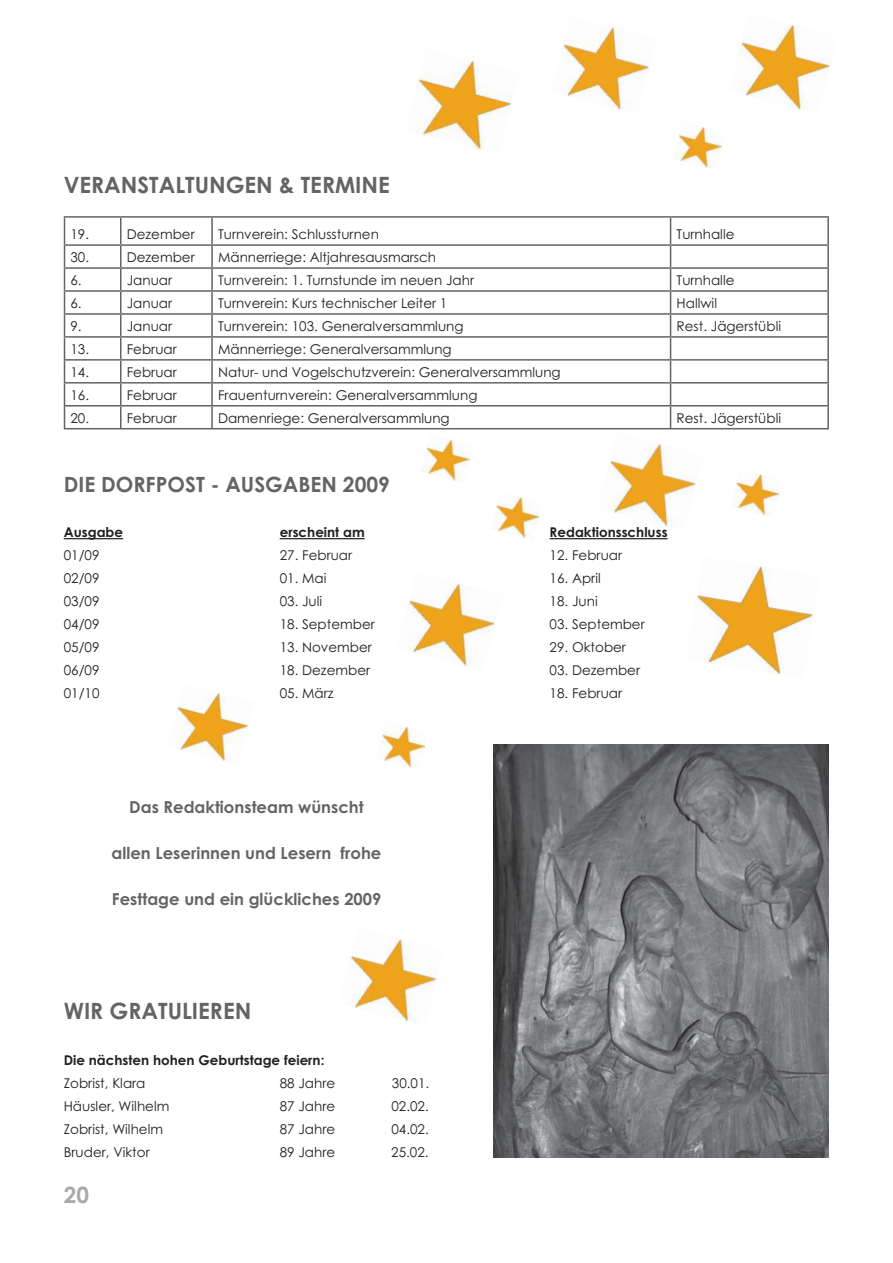
<style>
.page{position:relative;width:893px;height:1263px;background:#fff}
.page>*{position:absolute;margin:0;border:0;box-sizing:border-box;transform-origin:0 0}
.t1{font:700 22.5px "Century Gothic";color:#636466}
.t2{font:700 22.5px "Century Gothic";color:#a7a9ac}
.t3{font:700 21px "Century Gothic";color:#636466}
.t4{font:700 16.5px "Century Gothic";color:#636466}
.t5{font:13.5px "Century Gothic";color:#231f20}
.t6{font:700 13.5px "Century Gothic";color:#231f20}
</style>
<div class="page">
<hr style="left:64px;top:538px;width:59px;height:1px;background:#231f20">
<hr style="left:280px;top:538px;width:85px;height:1px;background:#231f20">
<hr style="left:550px;top:538px;width:117px;height:1px;background:#231f20">
<img style="left:418px;top:61px;width:93px;height:89px">
<img style="left:697px;top:566px;width:116px;height:108px">
<svg style="left:65px;top:218px;width:607px;height:210px"></svg>
<hr style="left:64px;top:216px;width:57px;height:2px;background:#636466">
<hr style="left:121px;top:216px;width:91px;height:2px;background:#636466">
<hr style="left:212px;top:216px;width:458px;height:2px;background:#636466">
<hr style="left:211px;top:218px;width:2px;height:26px;background:#636466">
<hr style="left:670px;top:216px;width:159px;height:2px;background:#636466">
<hr style="left:827px;top:218px;width:2px;height:26px;background:#636466">
<hr style="left:64px;top:244px;width:57px;height:2px;background:#636466">
<hr style="left:121px;top:244px;width:91px;height:2px;background:#636466">
<hr style="left:212px;top:244px;width:458px;height:2px;background:#636466">
<hr style="left:211px;top:246px;width:2px;height:21px;background:#636466">
<hr style="left:670px;top:244px;width:159px;height:2px;background:#636466">
<hr style="left:827px;top:246px;width:2px;height:21px;background:#636466">
<hr style="left:64px;top:267px;width:57px;height:2px;background:#636466">
<hr style="left:121px;top:267px;width:91px;height:2px;background:#636466">
<hr style="left:212px;top:267px;width:458px;height:2px;background:#636466">
<hr style="left:211px;top:269px;width:2px;height:21px;background:#636466">
<hr style="left:670px;top:267px;width:159px;height:2px;background:#636466">
<hr style="left:827px;top:269px;width:2px;height:21px;background:#636466">
<hr style="left:64px;top:290px;width:57px;height:2px;background:#636466">
<hr style="left:121px;top:290px;width:91px;height:2px;background:#636466">
<hr style="left:212px;top:290px;width:458px;height:2px;background:#636466">
<hr style="left:211px;top:292px;width:2px;height:21px;background:#636466">
<hr style="left:670px;top:290px;width:159px;height:2px;background:#636466">
<hr style="left:827px;top:292px;width:2px;height:21px;background:#636466">
<hr style="left:64px;top:313px;width:57px;height:2px;background:#636466">
<hr style="left:121px;top:313px;width:91px;height:2px;background:#636466">
<hr style="left:212px;top:313px;width:458px;height:2px;background:#636466">
<hr style="left:211px;top:315px;width:2px;height:21px;background:#636466">
<hr style="left:670px;top:313px;width:159px;height:2px;background:#636466">
<hr style="left:827px;top:315px;width:2px;height:21px;background:#636466">
<hr style="left:64px;top:336px;width:57px;height:2px;background:#636466">
<hr style="left:121px;top:336px;width:91px;height:2px;background:#636466">
<hr style="left:212px;top:336px;width:458px;height:2px;background:#636466">
<hr style="left:211px;top:338px;width:2px;height:21px;background:#636466">
<hr style="left:670px;top:336px;width:159px;height:2px;background:#636466">
<hr style="left:827px;top:338px;width:2px;height:21px;background:#636466">
<hr style="left:64px;top:359px;width:57px;height:2px;background:#636466">
<hr style="left:121px;top:359px;width:91px;height:2px;background:#636466">
<hr style="left:212px;top:359px;width:458px;height:2px;background:#636466">
<hr style="left:211px;top:361px;width:2px;height:21px;background:#636466">
<hr style="left:670px;top:359px;width:159px;height:2px;background:#636466">
<hr style="left:827px;top:361px;width:2px;height:21px;background:#636466">
<hr style="left:64px;top:382px;width:57px;height:2px;background:#636466">
<hr style="left:121px;top:382px;width:91px;height:2px;background:#636466">
<hr style="left:212px;top:382px;width:458px;height:2px;background:#636466">
<hr style="left:211px;top:384px;width:2px;height:21px;background:#636466">
<hr style="left:670px;top:382px;width:159px;height:2px;background:#636466">
<hr style="left:827px;top:384px;width:2px;height:21px;background:#636466">
<hr style="left:64px;top:405px;width:57px;height:2px;background:#636466">
<svg style="left:64px;top:218px;width:1px;height:210px"></svg>
<hr style="left:121px;top:405px;width:91px;height:2px;background:#636466">
<svg style="left:120px;top:218px;width:1px;height:210px"></svg>
<hr style="left:212px;top:405px;width:458px;height:2px;background:#636466">
<hr style="left:211px;top:407px;width:2px;height:21px;background:#636466">
<hr style="left:670px;top:405px;width:159px;height:2px;background:#636466">
<svg style="left:670px;top:218px;width:1px;height:210px"></svg>
<hr style="left:827px;top:407px;width:2px;height:21px;background:#636466">
<hr style="left:64px;top:428px;width:765px;height:1px;background:#636466">
<img style="left:421px;top:439px;width:49px;height:42px">
<img style="left:676px;top:127px;width:46px;height:41px">
<img style="left:733px;top:474px;width:46px;height:41px">
<img style="left:377px;top:727px;width:49px;height:41px">
<img style="left:491px;top:497px;width:49px;height:41px">
<img style="left:563px;top:27px;width:86px;height:83px">
<img style="left:610px;top:444px;width:86px;height:82px">
<img style="left:409px;top:581px;width:86px;height:85px">
<img style="left:350px;top:937px;width:87px;height:85px">
<img style="left:739px;top:25px;width:91px;height:85px">
<img style="left:176px;top:693px;width:73px;height:69px">
<img style="left:493px;top:744px;width:336px;height:413px">
<h1 class="t1" style="left:64px;top:177px;width:328px">VERANSTALTUNGEN &amp; TERMINE</h1>
<p class="t5" style="left:70px;top:229px;width:20px">19.</p>
<p class="t5" style="left:127px;top:229px;width:70px">Dezember</p>
<p class="t5" style="left:218px;top:229px;width:162px">Turnverein: Schlussturnen</p>
<p class="t5" style="left:676px;top:229px;width:59px">Turnhalle</p>
<p class="t5" style="left:70px;top:252px;width:20px">30.</p>
<p class="t5" style="left:127px;top:252px;width:70px">Dezember</p>
<p class="t5" style="left:218px;top:252px;width:220px">Männerriege: Altjahresausmarsch</p>
<p class="t5" style="left:70px;top:275px;width:13px">6.</p>
<p class="t5" style="left:127px;top:275px;width:47px">Januar</p>
<p class="t5" style="left:218px;top:275px;width:257px">Turnverein: 1. Turnstunde im neuen Jahr</p>
<p class="t5" style="left:676px;top:275px;width:59px">Turnhalle</p>
<p class="t5" style="left:70px;top:298px;width:13px">6.</p>
<p class="t5" style="left:127px;top:298px;width:47px">Januar</p>
<p class="t5" style="left:218px;top:298px;width:231px">Turnverein: Kurs technischer Leiter 1</p>
<p class="t5" style="left:676px;top:298px;width:42px">Hallwil</p>
<p class="t5" style="left:70px;top:321px;width:13px">9.</p>
<p class="t5" style="left:127px;top:321px;width:47px">Januar</p>
<p class="t5" style="left:218px;top:321px;width:247px">Turnverein: 103. Generalversammlung</p>
<p class="t5" style="left:676px;top:321px;width:106px">Rest. Jägerstübli</p>
<p class="t5" style="left:70px;top:344px;width:20px">13.</p>
<p class="t5" style="left:127px;top:344px;width:52px">Februar</p>
<p class="t5" style="left:218px;top:344px;width:235px">Männerriege: Generalversammlung</p>
<p class="t5" style="left:70px;top:367px;width:20px">14.</p>
<p class="t5" style="left:127px;top:367px;width:52px">Februar</p>
<p class="t5" style="left:218px;top:367px;width:344px">Natur- und Vogelschutzverein: Generalversammlung</p>
<p class="t5" style="left:70px;top:390px;width:20px">16.</p>
<p class="t5" style="left:127px;top:390px;width:52px">Februar</p>
<p class="t5" style="left:218px;top:390px;width:261px">Frauenturnverein: Generalversammlung</p>
<p class="t5" style="left:70px;top:413px;width:20px">20.</p>
<p class="t5" style="left:127px;top:413px;width:52px">Februar</p>
<p class="t5" style="left:218px;top:413px;width:233px">Damenriege: Generalversammlung</p>
<p class="t5" style="left:676px;top:413px;width:106px">Rest. Jägerstübli</p>
<h2 class="t3" style="left:64px;top:476px;width:328px">DIE DORFPOST - AUSGABEN 2009</h2>
<p class="t6" style="left:64px;top:528px;width:61px">Ausgabe</p>
<p class="t6" style="left:280px;top:528px;width:87px">erscheint am</p>
<p class="t6" style="left:550px;top:528px;width:119px">Redaktionsschluss</p>
<p class="t5" style="left:64px;top:550px;width:37px">01/09</p>
<p class="t5" style="left:280px;top:550px;width:74px">27. Februar</p>
<p class="t5" style="left:550px;top:550px;width:74px">12. Februar</p>
<p class="t5" style="left:64px;top:573px;width:37px">02/09</p>
<p class="t5" style="left:280px;top:573px;width:48px">01. Mai</p>
<p class="t5" style="left:550px;top:573px;width:53px">16. April</p>
<p class="t5" style="left:64px;top:596px;width:37px">03/09</p>
<p class="t5" style="left:280px;top:596px;width:44px">03. Juli</p>
<p class="t5" style="left:550px;top:596px;width:50px">18. Juni</p>
<p class="t5" style="left:64px;top:619px;width:37px">04/09</p>
<p class="t5" style="left:280px;top:619px;width:97px">18. September</p>
<p class="t5" style="left:550px;top:619px;width:97px">03. September</p>
<p class="t5" style="left:64px;top:642px;width:37px">05/09</p>
<p class="t5" style="left:280px;top:642px;width:94px">13. November</p>
<p class="t5" style="left:550px;top:642px;width:78px">29. Oktober</p>
<p class="t5" style="left:64px;top:665px;width:37px">06/09</p>
<p class="t5" style="left:280px;top:665px;width:92px">18. Dezember</p>
<p class="t5" style="left:550px;top:665px;width:92px">03. Dezember</p>
<p class="t5" style="left:64px;top:688px;width:37px">01/10</p>
<p class="t5" style="left:280px;top:688px;width:55px">05. März</p>
<p class="t5" style="left:550px;top:688px;width:74px">18. Februar</p>
<p class="t4" style="left:129px;top:801px;width:236px">Das Redaktionsteam wünscht</p>
<p class="t4" style="left:112px;top:847px;width:271px">allen Leserinnen und Lesern frohe</p>
<p class="t4" style="left:112px;top:893px;width:271px">Festtage und ein glückliches 2009</p>
<h1 class="t1" style="left:64px;top:1003px;width:189px">WIR GRATULIEREN</h1>
<p class="t6" style="left:64px;top:1055px;width:262px">Die nächsten hohen Geburtstage feiern:</p>
<p class="t5" style="left:64px;top:1078px;width:83px">Zobrist, Klara</p>
<p class="t5" style="left:280px;top:1078px;width:57px">88 Jahre</p>
<p class="t5" style="left:392px;top:1078px;width:39px">30.01.</p>
<p class="t5" style="left:64px;top:1101px;width:107px">Häusler, Wilhelm</p>
<p class="t5" style="left:280px;top:1101px;width:57px">87 Jahre</p>
<p class="t5" style="left:391px;top:1101px;width:39px">02.02.</p>
<p class="t5" style="left:64px;top:1124px;width:101px">Zobrist, Wilhelm</p>
<p class="t5" style="left:280px;top:1124px;width:57px">87 Jahre</p>
<p class="t5" style="left:391px;top:1124px;width:39px">04.02.</p>
<p class="t5" style="left:64px;top:1147px;width:87px">Bruder, Viktor</p>
<p class="t5" style="left:280px;top:1147px;width:57px">89 Jahre</p>
<p class="t5" style="left:391px;top:1147px;width:39px">25.02.</p>
<h1 class="t2" style="left:64px;top:1186px;width:27px">20</h1>
</div>
